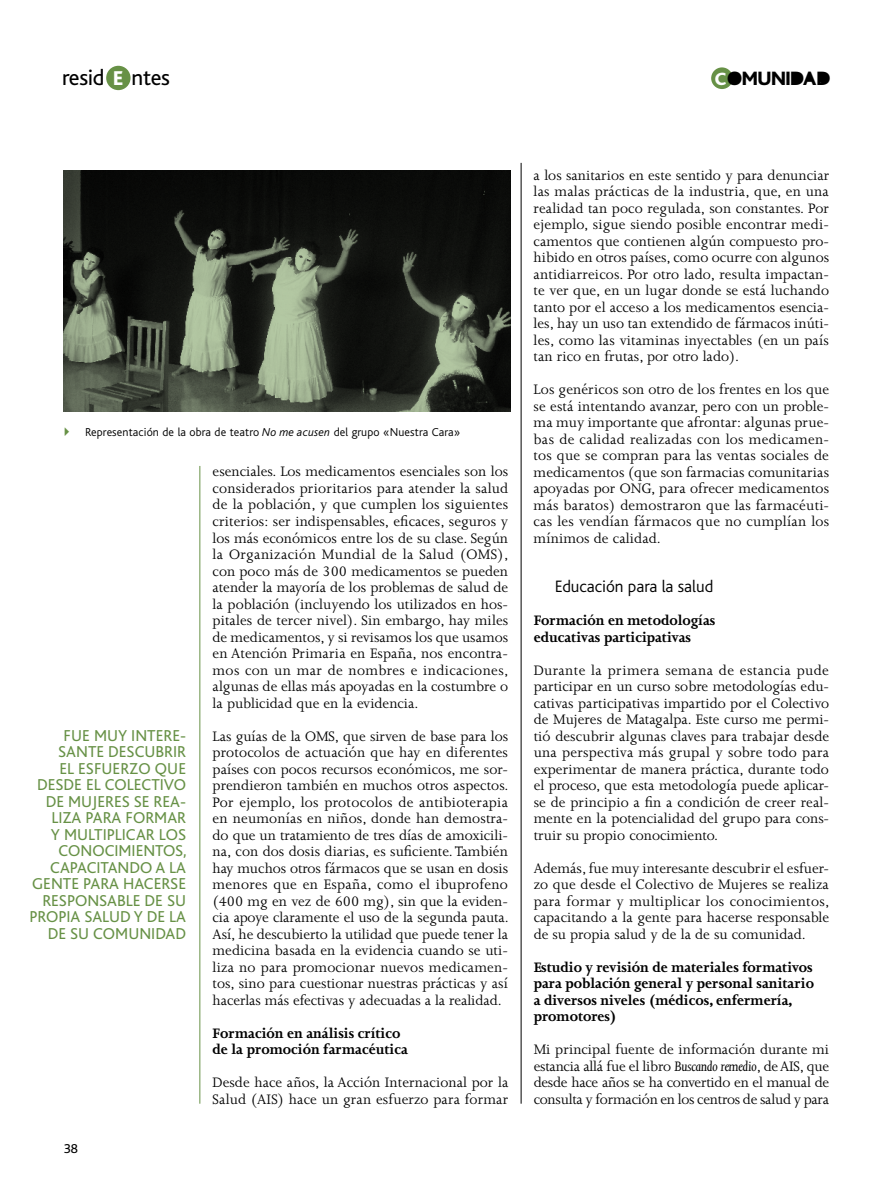
<style>
.page{position:relative;width:893px;height:1191px;background:#fff}
.page>*{position:absolute;margin:0;border:0;box-sizing:border-box;transform-origin:0 0}
.t1{font:22.8px "Bliss";letter-spacing:-.015em;color:#000}
.t2{font:800 20.25px "Bliss";letter-spacing:-.025em;color:#000}
.t3{font:300 17.25px "Bliss";color:#000}
.t4{font:16.5px/16.5px "Bliss";color:#679146;text-align:right}
.t5{font:15.75px/16.5px "Joanna";color:#000;text-align:justify}
.t6{font:700 15.75px/16.5px "Joanna";color:#000}
.t7{font:13.5px "Bliss";color:#000}
.t8{font:300 12px "Bliss";letter-spacing:.01em;color:#000}
.s1{font-weight:800;font-size:20.85px;color:#fff}
.s2{font-size:18.6px;color:#fff}
.s3{font-style:italic}
</style>
<div class="page">
<div style="left:711px;top:67px;width:22px;height:22px;background:#679146;border-radius:50%"></div>
<div style="left:729px;top:73px;width:11px;height:11px;background:#000;border-radius:50%"></div>
<div style="left:792px;top:73px;width:10px;height:11px;background:#000;border-radius:50%"></div>
<div style="left:818px;top:72px;width:10px;height:11px;background:#000;border-radius:50%"></div>
<svg style="left:807px;top:73px;width:5px;height:7px"></svg>
<hr style="left:521px;top:163px;width:1px;height:940px;background:#000">
<hr style="left:200px;top:466px;width:1px;height:637px;background:#679146">
<img style="left:64px;top:170px;width:446px;height:242px">
<div style="left:106px;top:66px;width:25px;height:24px;background:#679146;border-radius:50%"></div>
<h1 class="t1" style="left:62px;top:65px;width:110px">resid <span class="s1">E</span> ntes</h1>
<p class="t2" style="left:715px;top:68px;width:117px"><span class="s2">C</span>OMUNIDAD</p>
<p class="t8" style="left:85px;top:426px;width:377px">Representación de la obra de teatro <span class="s3">No me acusen</span> del grupo «Nuestra Cara»</p>
<p class="t4" style="left:29px;top:727px;width:159px">FUE MUY INTERE-<br>SANTE DESCUBRIR<br>EL ESFUERZO QUE<br>DESDE EL COLECTIVO<br>DE MUJERES SE REA-<br>LIZA PARA FORMAR<br>Y MULTIPLICAR LOS<br>CONOCIMIENTOS,<br>CAPACITANDO A LA<br>GENTE PARA HACERSE<br>RESPONSABLE DE SU<br>PROPIA SALUD Y DE LA<br>DE SU COMUNIDAD</p>
<p class="t7" style="left:64px;top:1141px;width:16px">38</p>
<p class="t5" style="left:213px;top:463px;width:298px">esenciales. Los medicamentos esenciales son los considerados prioritarios para atender la salud de la población, y que cumplen los siguientes criterios: ser indispensables, eficaces, seguros y los más económicos entre los de su clase. Según la Organización Mundial de la Salud (OMS), con poco más de 300 medicamentos se pueden atender la mayoría de los problemas de salud de la población (incluyendo los utilizados en hos&shy;pitales de tercer nivel). Sin embargo, hay miles de medicamentos, y si revisamos los que usamos en Atención Primaria en España, nos encontra&shy;mos con un mar de nombres e indicaciones, algunas de ellas más apoyadas en la costumbre o la publicidad que en la evidencia.</p>
<p class="t5" style="left:213px;top:728px;width:298px">Las guías de la OMS, que sirven de base para los protocolos de actuación que hay en diferentes países con pocos recursos económicos, me sor&shy;prendieron también en muchos otros aspectos.<br>Por ejemplo, los protocolos de antibioterapia en neumonías en niños, donde han demostra&shy;do que un tratamiento de tres días de amoxicili&shy;na, con dos dosis diarias, es suficiente. También hay muchos otros fármacos que se usan en dosis menores que en España, como el ibuprofeno (400 mg en vez de 600 mg), sin que la eviden&shy;cia apoye claramente el uso de la segunda pauta.<br>Así, he descubierto la utilidad que puede tener la medicina basada en la evidencia cuando se uti&shy;liza no para promocionar nuevos medicamen&shy;tos, sino para cuestionar nuestras prácticas y así hacerlas más efectivas y adecuadas a la realidad.</p>
<p class="t6" style="left:213px;top:1025px;width:197px">Formación en análisis crítico de la promoción farmacéutica</p>
<p class="t5" style="left:213px;top:1074px;width:297px">Desde hace años, la Acción Internacional por la<br>Salud (AIS) hace un gran esfuerzo para formar</p>
<p class="t5" style="left:534px;top:167px;width:297px">a los sanitarios en este sentido y para denunciar las malas prácticas de la industria, que, en una realidad tan poco regulada, son constantes. Por ejemplo, sigue siendo posible encontrar medi&shy;camentos que contienen algún compuesto pro&shy;hibido en otros países, como ocurre con algunos antidiarreicos. Por otro lado, resulta impactan&shy;te ver que, en un lugar donde se está luchando tanto por el acceso a los medicamentos esencia&shy;les, hay un uso tan extendido de fármacos inúti&shy;les, como las vitaminas inyectables (en un país tan rico en frutas, por otro lado).</p>
<p class="t5" style="left:534px;top:381px;width:297px">Los genéricos son otro de los frentes en los que se está intentando avanzar, pero con un proble&shy;ma muy importante que afrontar: algunas prue&shy;bas de calidad realizadas con los medicamen&shy;tos que se compran para las ventas sociales de medicamentos (que son farmacias comunitarias apoyadas por ONG, para ofrecer medicamentos más baratos) demostraron que las farmacéuti&shy;cas les vendían fármacos que no cumplían los mínimos de calidad.</p>
<p class="t3" style="left:555px;top:577px;width:160px">Educación para la salud</p>
<p class="t6" style="left:534px;top:612px;width:183px">Formación en metodologías educativas participativas</p>
<p class="t5" style="left:534px;top:661px;width:297px">Durante la primera semana de estancia pude participar en un curso sobre metodologías edu&shy;cativas participativas impartido por el Colectivo de Mujeres de Matagalpa. Este curso me permi&shy;tió descubrir algunas claves para trabajar desde una perspectiva más grupal y sobre todo para experimentar de manera práctica, durante todo el proceso, que esta metodología puede aplicar&shy;se de principio a fin a condición de creer real&shy;mente en la potencialidad del grupo para cons&shy;truir su propio conocimiento.</p>
<p class="t5" style="left:534px;top:859px;width:297px">Además, fue muy interesante descubrir el esfuer&shy;zo que desde el Colectivo de Mujeres se realiza para formar y multiplicar los conocimientos, capacitando a la gente para hacerse responsable de su propia salud y de la de su comunidad.</p>
<p class="t6" style="left:534px;top:958px;width:282px">Estudio y revisión de materiales formativos para población general y personal sanitario a diversos niveles (médicos, enfermería, promotores)</p>
<p class="t5" style="left:534px;top:1041px;width:297px">Mi principal fuente de información durante mi estancia allá fue el libro <span class="s3">Buscando remedio</span>, de AIS, que desde hace años se ha convertido en el manual de consulta y formación en los centros de salud y para</p>
</div>
